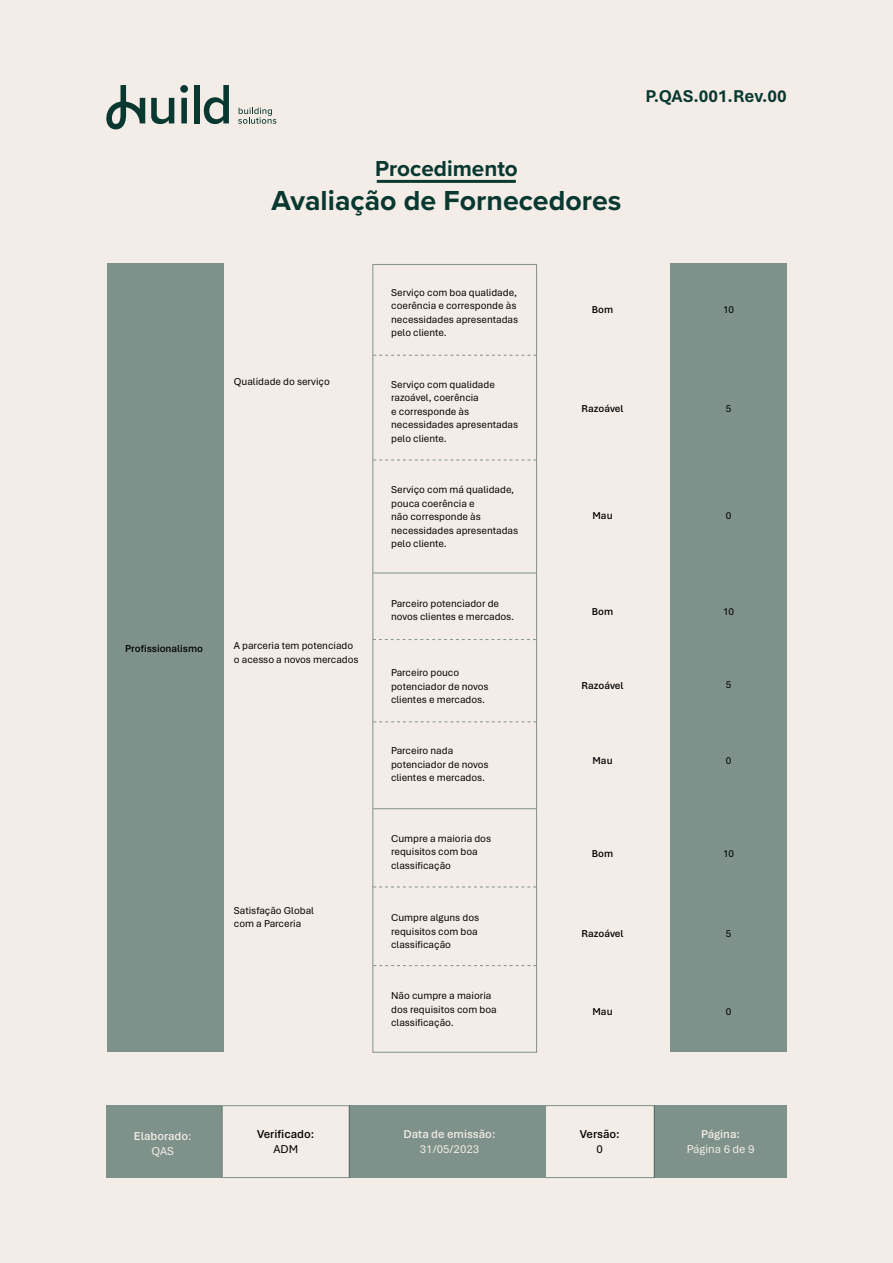
<style>
.page{position:relative;width:893px;height:1263px;background:#f4ece6}
.page>*{position:absolute;margin:0;border:0;box-sizing:border-box;transform-origin:0 0}
.t1{font:700 28.5px "Proxima Nova";color:#083830}
.t2{font:700 22.5px "Proxima Nova";color:#083830}
.t3{font:700 18px "Aptos";color:#083830}
.t4{font:600 12px "Aptos";color:#f4ece6}
.t5{font:12px "Aptos";color:#f4ece6}
.t6{font:600 12px "Aptos";color:#000001}
.t7{font:12px "Aptos";color:#000001}
.t8{font:10.5px/13.5px "Aptos";color:#000001}
.t9{font:600 10.5px "Aptos";color:#000001}
.s1{font-weight:400}
</style>
<div class="page">
<div style="left:671px;top:263px;width:116px;height:789px;background:#7e928b"></div>
<svg style="left:180px;top:85px;width:8px;height:38px"></svg>
<div style="left:194px;top:85px;width:6px;height:38px;background:#083830"></div>
<svg style="left:204px;top:85px;width:25px;height:39px"></svg>
<svg style="left:106px;top:85px;width:39px;height:44px"></svg>
<svg style="left:151px;top:98px;width:23px;height:26px"></svg>
<svg style="left:238px;top:108px;width:38px;height:16px"></svg>
<hr style="left:377px;top:180px;width:139px;height:3px;background:#083830">
<div style="left:107px;top:263px;width:116px;height:789px;background:#7e928b"></div>
<hr style="left:373px;top:573px;width:163px;height:1px;background:#083830">
<hr style="left:373px;top:808px;width:163px;height:1px;background:#083830">
<svg style="left:373px;top:460px;width:163px;height:1px"></svg>
<svg style="left:373px;top:639px;width:163px;height:1px"></svg>
<svg style="left:373px;top:721px;width:163px;height:1px"></svg>
<svg style="left:373px;top:887px;width:163px;height:1px"></svg>
<svg style="left:373px;top:965px;width:163px;height:1px"></svg>
<svg style="left:373px;top:355px;width:163px;height:1px"></svg>
<div style="left:106px;top:1105px;width:116px;height:73px;background:#7e928b"></div>
<div style="left:350px;top:1105px;width:195px;height:73px;background:#7e928b"></div>
<div style="left:654px;top:1105px;width:133px;height:73px;background:#7e928b"></div>
<p class="t9" style="left:125px;top:641px;width:79px">Profissionalismo</p>
<p class="t2" style="left:375px;top:151px;width:144px">Procedimento</p>
<p class="t1" style="left:272px;top:179px;width:351px">Avaliação de Fornecedores</p>
<p class="t3" style="left:645px;top:84px;width:143px">P.QAS.001.Rev.00</p>
<p class="t8" style="left:234px;top:375px;width:97px">Qualidade do serviço</p>
<p class="t8" style="left:234px;top:638px;width:121px">A parceria tem potenciado</p>
<p class="t8" style="left:234px;top:652px;width:126px">o acesso a novos mercados</p>
<p class="t8" style="left:234px;top:903px;width:82px">Satisfação Global</p>
<p class="t8" style="left:234px;top:916px;width:69px">com a Parceria</p>
<p class="t8" style="left:391px;top:285px;width:129px">Serviço com boa qualidade, coerência e corresponde às necessidades apresentadas pelo cliente.</p>
<p class="t8" style="left:391px;top:377px;width:129px">Serviço com qualidade razoável, coerência<br>e corresponde às necessidades apresentadas pelo cliente.</p>
<p class="t8" style="left:391px;top:482px;width:129px">Serviço com má qualidade, pouca coerência e<br>não corresponde às necessidades apresentadas pelo cliente.</p>
<p class="t8" style="left:391px;top:596px;width:125px">Parceiro potenciador de novos clientes e mercados.</p>
<p class="t8" style="left:391px;top:666px;width:70px">Parceiro pouco</p>
<p class="t8" style="left:391px;top:679px;width:99px">potenciador de novos clientes e mercados.</p>
<p class="t8" style="left:391px;top:743px;width:64px">Parceiro nada</p>
<p class="t8" style="left:391px;top:757px;width:99px">potenciador de novos clientes e mercados.</p>
<p class="t8" style="left:391px;top:831px;width:101px">Cumpre a maioria dos requisitos com boa classificação</p>
<p class="t8" style="left:391px;top:910px;width:90px">Cumpre alguns dos requisitos com boa classificação</p>
<p class="t8" style="left:391px;top:988px;width:107px">Não cumpre a maioria dos requisitos com boa classificação.</p>
<p class="t9" style="left:592px;top:303px;width:23px">Bom</p>
<p class="t8" style="left:723px;top:303px;width:13px">10</p>
<p class="t9" style="left:582px;top:401px;width:43px">Razoável</p>
<p class="t8" style="left:726px;top:401px;width:7px">5</p>
<p class="t9" style="left:592px;top:508px;width:22px">Mau</p>
<p class="t8" style="left:726px;top:508px;width:7px">0</p>
<p class="t9" style="left:592px;top:604px;width:23px">Bom</p>
<p class="t8" style="left:723px;top:604px;width:13px">10</p>
<p class="t9" style="left:582px;top:679px;width:43px">Razoável</p>
<p class="t8" style="left:726px;top:678px;width:7px">5</p>
<p class="t9" style="left:592px;top:753px;width:22px">Mau</p>
<p class="t8" style="left:726px;top:753px;width:7px">0</p>
<p class="t9" style="left:592px;top:846px;width:23px">Bom</p>
<p class="t8" style="left:723px;top:846px;width:13px">10</p>
<p class="t9" style="left:582px;top:927px;width:43px">Razoável</p>
<p class="t8" style="left:726px;top:927px;width:7px">5</p>
<p class="t9" style="left:592px;top:1004px;width:22px">Mau</p>
<p class="t8" style="left:726px;top:1004px;width:7px">0</p>
<p class="t4" style="left:134px;top:1128px;width:59px">Elaborado<span class="s1">:</span></p>
<p class="t5" style="left:152px;top:1143px;width:24px">QAS</p>
<p class="t6" style="left:257px;top:1126px;width:59px">Verificado:</p>
<p class="t7" style="left:273px;top:1141px;width:26px">ADM</p>
<p class="t4" style="left:404px;top:1126px;width:93px">Data de emissão:</p>
<p class="t5" style="left:420px;top:1141px;width:61px">31/05/2023</p>
<p class="t6" style="left:580px;top:1126px;width:41px">Versão:</p>
<p class="t7" style="left:597px;top:1141px;width:8px">0</p>
<p class="t4" style="left:701px;top:1126px;width:41px">Página:</p>
<p class="t5" style="left:687px;top:1141px;width:69px">Página 6 de 9</p>
</div>
